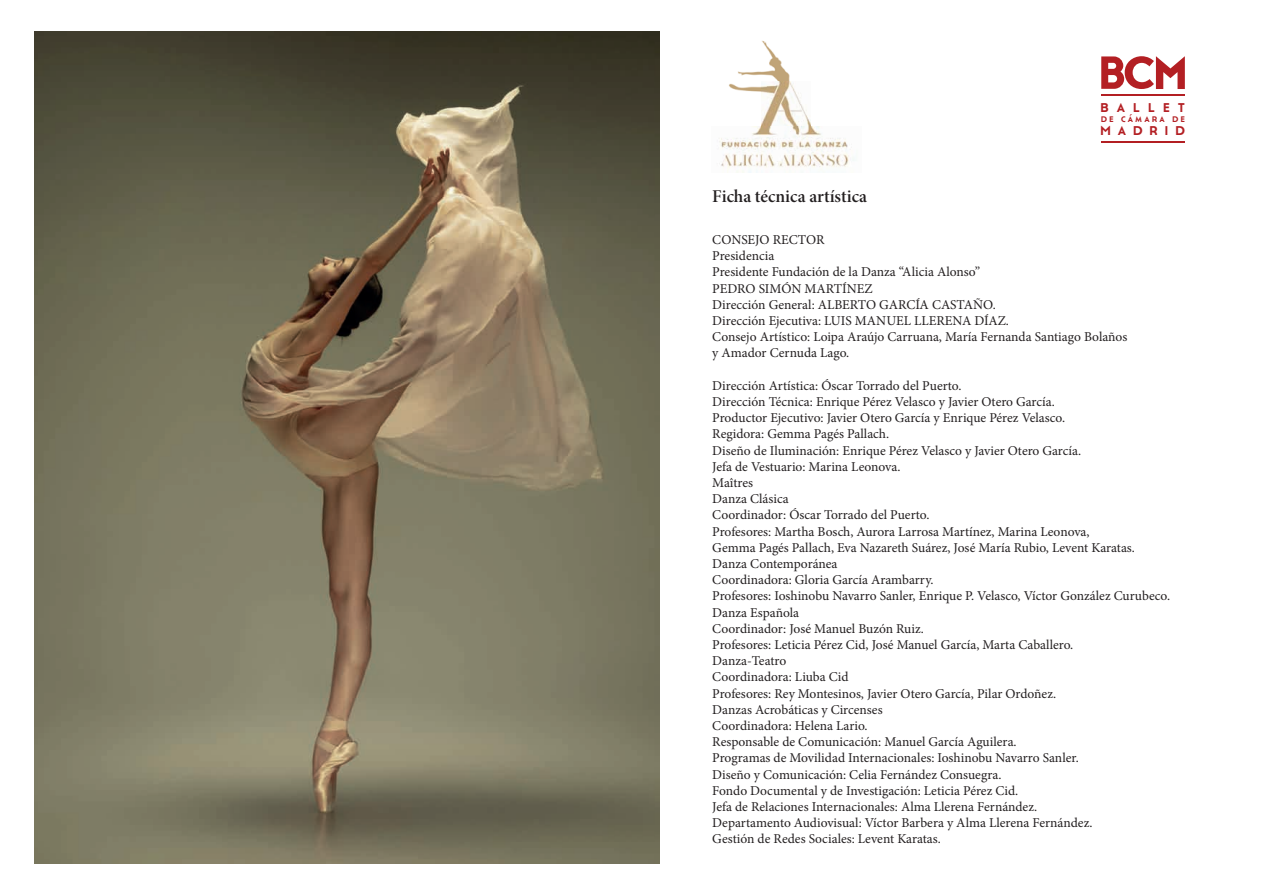
<style>
.page{position:relative;width:1263px;height:893px;background:#fff}
.page>*{position:absolute;margin:0;border:0;box-sizing:border-box;transform-origin:0 0}
.t1{font:18.9px "Cassannet";letter-spacing:.42em;color:#b31f23}
.t2{font:18px "Minion Pro Semibold Subh";color:#231f20}
.t3{font:13.5px/16.2px "Minion Pro";color:#231f20}
.t4{font:12px "Cassannet";letter-spacing:.18em;color:#b31f23}
.s1{font-family:"Transat";font-weight:500}
</style>
<div class="page">
<img style="left:34px;top:32px;width:625px;height:831px">
<svg style="left:1101px;top:56px;width:84px;height:33px"></svg>
<hr style="left:1101px;top:141px;width:84px;height:2px;background:#b31f23">
<hr style="left:1101px;top:95px;width:84px;height:1px;background:#b31f23">
<img style="left:719px;top:40px;width:135px;height:132px">
<h1 class="t1" style="left:1100px;top:94px;width:87px">ballet</h1>
<p class="t4" style="left:1101px;top:111px;width:86px">de cámara de</p>
<h2 class="t2" style="left:712px;top:185px;width:156px">Ficha técnica artística</h2>
<h1 class="t1" style="left:1100px;top:117px;width:86px"><span class="s1">m</span>adrid</h1>
<p class="t3" style="left:712px;top:232px;width:417px">CONSEJO RECTOR<br>Presidencia<br>Presidente Fundación de la Danza “Alicia Alonso”<br>PEDRO SIMÓN MARTÍNEZ<br>Dirección General: ALBERTO GARCÍA CASTAÑO.<br>Dirección Ejecutiva: LUIS MANUEL LLERENA DÍAZ.<br>Consejo Artístico: Loipa Araújo Carruana, María Fernanda Santiago Bolaños y Amador Cernuda Lago.</p>
<p class="t3" style="left:712px;top:377px;width:459px">Dirección Artística: Óscar Torrado del Puerto.<br>Dirección Técnica: Enrique Pérez Velasco y Javier Otero García.<br>Productor Ejecutivo: Javier Otero García y Enrique Pérez Velasco.<br>Regidora: Gemma Pagés Pallach.<br>Diseño de Iluminación: Enrique Pérez Velasco y Javier Otero García.<br>Jefa de Vestuario: Marina Leonova.<br>Maîtres<br>Danza Clásica<br>Coordinador: Óscar Torrado del Puerto.<br>Profesores: Martha Bosch, Aurora Larrosa Martínez, Marina Leonova,<br>Gemma Pagés Pallach, Eva Nazareth Suárez, José María Rubio, Levent Karatas.<br>Danza Contemporánea<br>Coordinadora: Gloria García Arambarry.<br>Profesores: Ioshinobu Navarro Sanler, Enrique P. Velasco, Víctor González Curubeco.<br>Danza Española<br>Coordinador: José Manuel Buzón Ruiz.<br>Profesores: Leticia Pérez Cid, José Manuel García, Marta Caballero.<br>Danza-Teatro<br>Coordinadora: Liuba Cid<br>Profesores: Rey Montesinos, Javier Otero García, Pilar Ordoñez.<br>Danzas Acrobáticas y Circenses<br>Coordinadora: Helena Lario.<br>Responsable de Comunicación: Manuel García Aguilera.<br>Programas de Movilidad Internacionales: Ioshinobu Navarro Sanler.<br>Diseño y Comunicación: Celia Fernández Consuegra.<br>Fondo Documental y de Investigación: Leticia Pérez Cid.<br>Jefa de Relaciones Internacionales: Alma Llerena Fernández.<br>Departamento Audiovisual: Víctor Barbera y Alma Llerena Fernández.<br>Gestión de Redes Sociales: Levent Karatas.</p>
</div>
